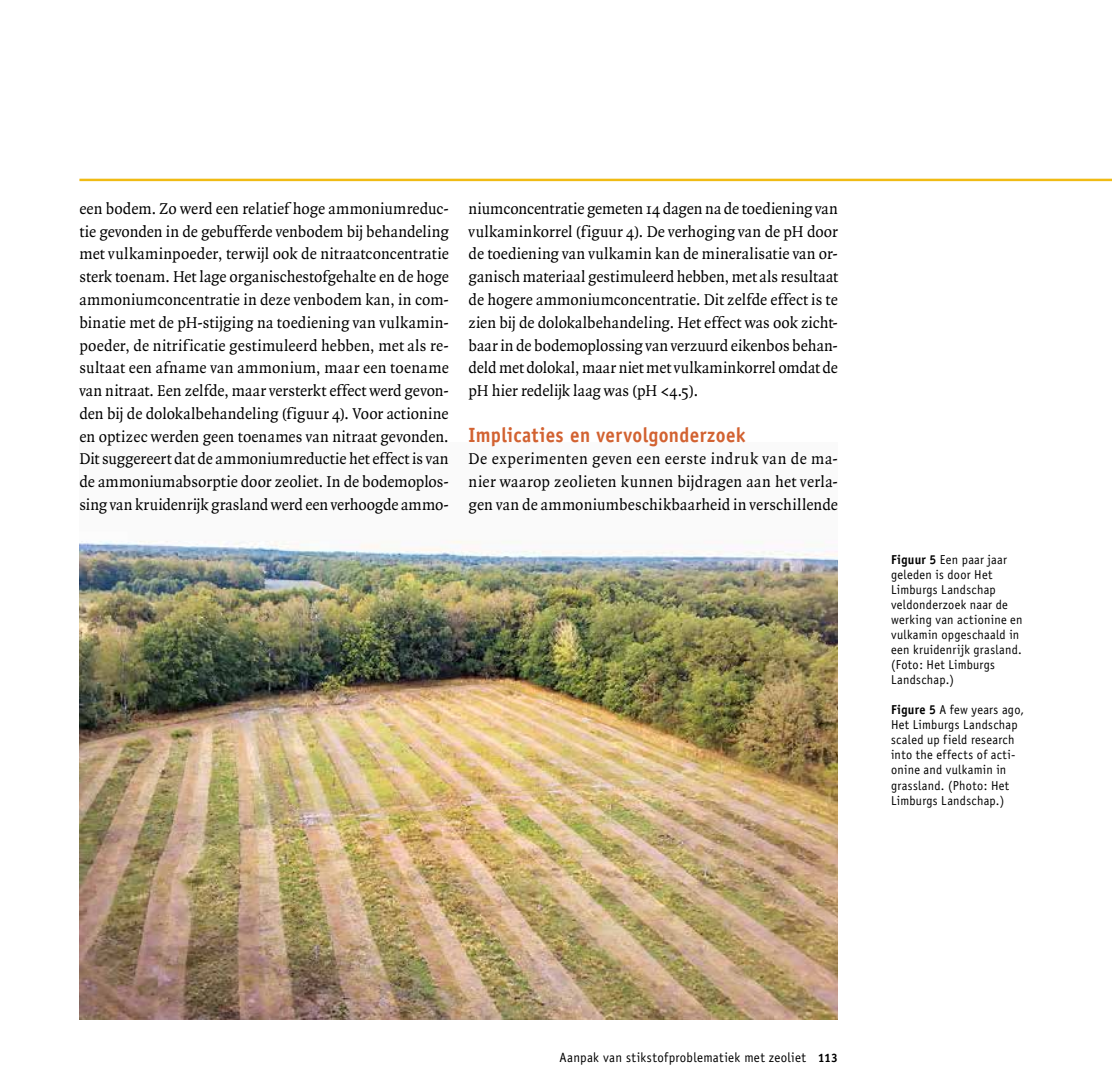
<style>
.page{position:relative;width:1112px;height:1092px;background:#fff}
.page>*{position:absolute;margin:0;border:0;box-sizing:border-box;transform-origin:0 0}
.t1{font:700 20.65px "Officina Sans";letter-spacing:.02em;color:#d26231;scale:.92 1}
.t2{font:16.8px/22.8px "Quadraat";letter-spacing:.005em;color:#000;text-align:justify;scale:.96 1}
.t3{font:13.47px "Officina Sans";letter-spacing:.025em;color:#000;scale:.96 1}
.t4{font:12.95px/15px "Officina Sans";letter-spacing:.02em;color:#000;scale:.95 1}
.s1{font-weight:700}
.s2{font-weight:700;font-size:12.25px}
</style>
<div class="page">
<hr style="left:79px;top:179px;width:1032px;height:2px;background:#f0bb14">
<img style="left:79px;top:540px;width:758px;height:479px">
<p class="t2" style="left:79px;top:198px;width:386px">een bodem. Zo werd een relatief hoge ammoniumreduc&shy;tie gevonden in de gebufferde venbodem bij behandeling met vulkaminpoeder, terwijl ook de nitraatconcentratie sterk toenam. Het lage organischestofgehalte en de hoge ammoniumconcentratie in deze venbodem kan, in com&shy;binatie met de pH-stijging na toediening van vulkamin&shy;poeder, de nitrificatie gestimuleerd hebben, met als re&shy;sultaat een afname van ammonium, maar een toename van nitraat. Een zelfde, maar versterkt effect werd gevon&shy;den bij de dolokalbehandeling (figuur 4). Voor actionine en optizec werden geen toenames van nitraat gevonden.<br>Dit suggereert dat de ammoniumreductie het effect is van de ammoniumabsorptie door zeoliet. In de bodemoplos&shy;sing van kruidenrijk grasland werd een verhoogde ammo-</p>
<p class="t2" style="left:468px;top:198px;width:386px">niumconcentratie gemeten 14 dagen na de toediening van vulkaminkorrel (figuur 4). De verhoging van de pH door de toediening van vulkamin kan de mineralisatie van or&shy;ganisch materiaal gestimuleerd hebben, met als resultaat de hogere ammoniumconcentratie. Dit zelfde effect is te zien bij de dolokalbehandeling. Het effect was ook zicht&shy;baar in de bodemoplossing van verzuurd eikenbos behan&shy;deld met dolokal, maar niet met vulkaminkorrel omdat de pH hier redelijk laag was (pH &lt;4.5).</p>
<p class="t1" style="left:468px;top:421px;width:303px">Implicaties en vervolgonderzoek</p>
<p class="t2" style="left:468px;top:448px;width:386px">De experimenten geven een eerste indruk van de ma&shy;nier waarop zeolieten kunnen bijdragen aan het verla&shy;gen van de ammoniumbeschikbaarheid in verschillende</p>
<p class="t4" style="left:890px;top:551px;width:140px"><span class="s1">Figuur 5</span> Een paar jaar geleden is door Het<br>Limburgs Landschap veldonderzoek naar de werking van actionine en vulkamin opgeschaald in een kruidenrijk grasland. (Foto: Het Limburgs<br>Landschap.)</p>
<p class="t4" style="left:890px;top:702px;width:141px"><span class="s1">Figure 5</span> A few years ago,<br>Het Limburgs Landschap scaled up field research into the effects of acti&shy;onine and vulkamin in grassland. (Photo: Het<br>Limburgs Landschap.)</p>
<p class="t3" style="left:559px;top:1049px;width:291px">Aanpak van stikstofproblematiek met zeoliet <span class="s2">113</span></p>
</div>
